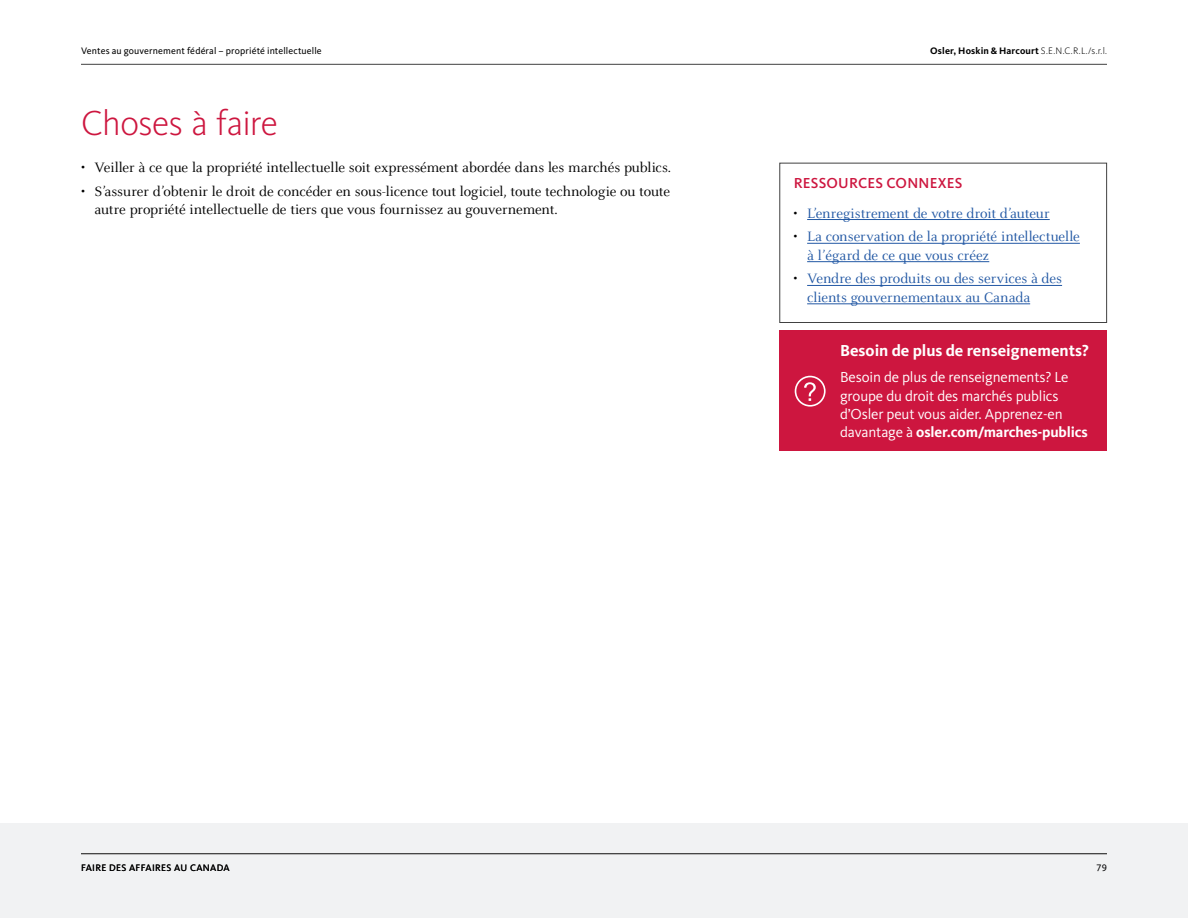
<style>
.page{position:relative;width:1188px;height:918px;background:#fff}
.page>*{position:absolute;margin:0;border:0;box-sizing:border-box;transform-origin:0 0}
.t1{font:300 36px "Kievit Pro";letter-spacing:-.015em;color:#cd163f}
.t2{font:700 16.5px "Kievit Pro";color:#fff}
.t3{font:15px/18.3px "Celeste OT";letter-spacing:-.01em;color:#000}
.t4{font:15px/18.3px "Celeste OT";letter-spacing:-.01em;color:#2258a4}
.t5{font:15px/18.3px "Kievit Pro";letter-spacing:-.01em;color:#fff}
.t6{font:500 15px "Kievit Pro";letter-spacing:.015em;color:#cd163f}
.t7{font:9.75px "Kievit Pro";letter-spacing:.015em;color:#000}
.t8{font:700 9.75px "Kievit Pro";letter-spacing:.015em;color:#000}
.t9{font:9.75px "Kievit Pro";letter-spacing:.035em;color:#000}
.s1{font-weight:300}
.s2{color:#000}
.s3{font-weight:700}
</style>
<div class="page">
<div style="left:0;top:824px;width:1188px;height:94px;background:#f1f2f3"></div>
<hr style="left:81px;top:64px;width:1026px;height:1px;background:#414141">
<hr style="left:81px;top:853px;width:1026px;height:1px;background:#414141">
<div style="left:779px;top:330px;width:328px;height:121px;background:#cd163f"></div>
<svg style="left:804px;top:382px;width:12px;height:19px"></svg>
<div style="left:795px;top:376px;width:31px;height:31px;border:2px solid #fff;border-radius:50%"></div>
<hr style="left:807px;top:219px;width:243px;height:1px;background:#2258a4">
<hr style="left:807px;top:243px;width:273px;height:1px;background:#2258a4">
<hr style="left:807px;top:261px;width:182px;height:1px;background:#2258a4">
<hr style="left:807px;top:285px;width:255px;height:1px;background:#2258a4">
<hr style="left:807px;top:304px;width:223px;height:1px;background:#2258a4">
<div style="left:779px;top:163px;width:328px;height:160px;border:1px solid #414141"></div>
<p class="t7" style="left:81px;top:45px;width:242px">Ventes au gouvernement fédéral – propriété intellectuelle</p>
<h1 class="t1" style="left:81px;top:102px;width:198px">Choses à faire</h1>
<p class="t3" style="left:81px;top:158px;width:592px">• Veiller à ce que la propriété intellectuelle soit expressément abordée dans les marchés publics.</p>
<p class="t3" style="left:94px;top:182px;width:577px;text-indent:-14px">• S’assurer d’obtenir le droit de concéder en sous-licence tout logiciel, toute technologie ou toute autre propriété intellectuelle de tiers que vous fournissez au gouvernement.</p>
<p class="t8" style="left:930px;top:45px;width:178px">Osler, Hoskin &amp; Harcourt <span class="s1">S.E.N.C.R.L./s.r.l.</span></p>
<p class="t6" style="left:794px;top:174px;width:170px">RESSOURCES CONNEXES</p>
<p class="t4" style="left:794px;top:204px;width:258px"><span class="s2">•</span> L’enregistrement de votre droit d’auteur</p>
<p class="t4" style="left:807px;top:228px;width:274px;text-indent:-14px"><span class="s2">•</span> La conservation de la propriété intellectuelle à l’égard de ce que vous créez</p>
<p class="t4" style="left:807px;top:270px;width:256px;text-indent:-14px"><span class="s2">•</span> Vendre des produits ou des services à des clients gouvernementaux au Canada</p>
<p class="t2" style="left:840px;top:341px;width:250px">Besoin de plus de renseignements?</p>
<p class="t5" style="left:840px;top:368px;width:249px">Besoin de plus de renseignements? Le groupe du droit des marchés publics d’Osler peut vous aider. Apprenez-en davantage à <span class="s3">osler.com/marches-publics</span></p>
<p class="t9" style="left:81px;top:862px;width:150px">FAIRE DES AFFAIRES AU CANADA</p>
<p class="t7" style="left:1097px;top:862px;width:12px">79</p>
</div>
